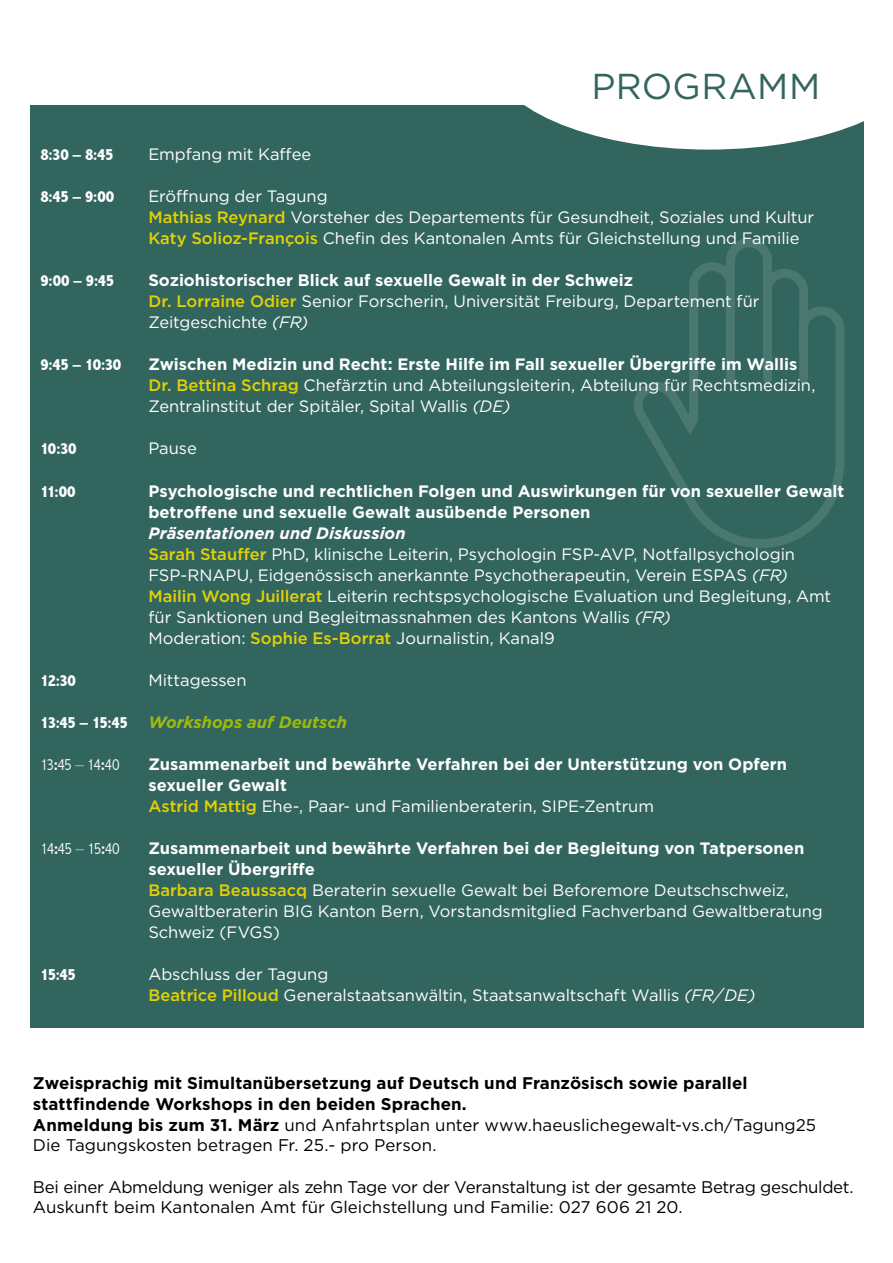
<style>
.page{position:relative;width:893px;height:1263px;background:#fff}
.page>*{position:absolute;margin:0;border:0;box-sizing:border-box;transform-origin:0 0}
.intertitres_paragraphe{font:36px "Gotham";letter-spacing:.005em;color:#33655f}
.t1{font:16.8px "Gotham";letter-spacing:-.005em;color:#000}
.t2{font:700 16.8px "Gotham";letter-spacing:.005em;color:#000}
.top{font:16.5px/21px "Gotham";letter-spacing:-.005em;color:#fff}
.top-2{font:700 16.5px/21px "Gotham";color:#fff}
.top-3{font:800 condensed 16.5px "Abadi";letter-spacing:-.025em;color:#fff}
.top-4{font:italic 700 16.5px "Gotham";letter-spacing:.005em;color:#9dbb0c}
.top-5{font:italic 700 16.5px "Gotham";letter-spacing:.005em;color:#fff}
.top-6{font:300 condensed 16.5px "Abadi";letter-spacing:-.055em;color:#fff}
.s1{font-weight:500;color:#e3d200}
.s2{font-style:italic}
.s3{font-weight:400}
.s4{font-family:"Abadi";font-weight:800;font-style:normal;font-stretch:condensed;color:#fff}
.s5{font-weight:800}
.s6{font-weight:700}
</style>
<div class="page">
<div style="left:30px;top:105px;width:833px;height:923px;background:#33655f"></div>
<svg style="left:524px;top:105px;width:340px;height:45px;fill:#fff"></svg>
<svg style="left:634px;top:238px;width:211px;height:310px"></svg>
<p class="intertitres_paragraphe" style="left:592px;top:63px;width:230px">PROGRAMM</p>
<p class="top-3" style="left:40px;top:145px;width:75px">8:30 – 8:45</p>
<p class="top" style="left:148px;top:144px;width:164px">Empfang mit Kaffee</p>
<p class="top-3" style="left:40px;top:187px;width:75px">8:45 – 9:00</p>
<p class="top" style="left:148px;top:186px;width:181px">Eröffnung der Tagung</p>
<p class="top" style="left:148px;top:207px;width:667px"><span class="s1">Mathias Reynard</span> Vorsteher des Departements für Gesundheit, Soziales und Kultur<br><span class="s1">Katy Solioz-François</span> Chefin des Kantonalen Amts für Gleichstellung und Familie</p>
<p class="top-3" style="left:40px;top:271px;width:75px">9:00 – 9:45</p>
<p class="top-2" style="left:148px;top:270px;width:486px">Soziohistorischer Blick auf sexuelle Gewalt in der Schweiz</p>
<p class="top" style="left:148px;top:291px;width:613px"><span class="s1">Dr. Lorraine Odier</span> Senior Forscherin, Universität Freiburg, Departement für<br>Zeitgeschichte <span class="s2">(FR)</span></p>
<p class="top-3" style="left:40px;top:355px;width:82px">9:45 – 10:30</p>
<p class="top-2" style="left:148px;top:354px;width:668px">Zwischen Medizin und Recht: Erste Hilfe im Fall sexueller Übergriffe im Wallis<br><span class="s1">Dr. Bettina Schrag</span> <span class="s3">Chefärztin und Abteilungsleiterin, Abteilung für Rechtsmedizin,</span></p>
<p class="top" style="left:148px;top:396px;width:364px">Zentralinstitut der Spitäler, Spital Wallis <span class="s2">(DE)</span></p>
<p class="top-3" style="left:40px;top:439px;width:38px">10:30</p>
<p class="top" style="left:148px;top:438px;width:50px">Pause</p>
<p class="top-3" style="left:40px;top:481px;width:37px">11:00</p>
<p class="top-2" style="left:148px;top:480px;width:698px">Psychologische und rechtlichen Folgen und Auswirkungen für von sexueller Gewalt betroffene und sexuelle Gewalt ausübende Personen</p>
<p class="top-5" style="left:148px;top:522px;width:259px">Präsentationen und Diskussion</p>
<p class="top" style="left:148px;top:543px;width:648px"><span class="s1">Sarah Stauffer</span> PhD, klinische Leiterin, Psychologin FSP-AVP, Notfallpsychologin<br>FSP-RNAPU, Eidgenössisch anerkannte Psychotherapeutin, Verein ESPAS <span class="s2">(FR)</span></p>
<p class="top" style="left:148px;top:585px;width:684px"><span class="s1">Mailin Wong Juillerat</span> Leiterin rechtspsychologische Evaluation und Begleitung, Amt für Sanktionen und Begleitmassnahmen des Kantons Wallis <span class="s2">(FR)</span></p>
<p class="top" style="left:148px;top:627px;width:408px">Moderation: <span class="s1">Sophie Es-Borrat</span> Journalistin, Kanal9</p>
<p class="top-3" style="left:40px;top:670px;width:37px">12:30</p>
<p class="top" style="left:148px;top:669px;width:100px">Mittagessen</p>
<p class="top-4" style="left:40px;top:711px;width:308px"><span class="s4">13:45 – 15:45</span> Workshops auf Deutsch</p>
<p class="top-6" style="left:40px;top:754px;width:81px">13<span class="s5">:</span>45 – 14<span class="s5">:</span>40</p>
<p class="top-2" style="left:148px;top:753px;width:640px">Zusammenarbeit und bewährte Verfahren bei der Unterstützung von Opfern sexueller Gewalt</p>
<p class="top" style="left:148px;top:795px;width:507px"><span class="s1">Astrid Mattig</span> Ehe-, Paar- und Familienberaterin, SIPE-Zentrum</p>
<p class="top-6" style="left:40px;top:838px;width:81px">14<span class="s5">:</span>45 – 15<span class="s5">:</span>40</p>
<p class="top-2" style="left:148px;top:837px;width:657px">Zusammenarbeit und bewährte Verfahren bei der Begleitung von Tatpersonen sexueller Übergriffe</p>
<p class="top" style="left:148px;top:879px;width:676px"><span class="s1">Barbara Beaussacq</span> Beraterin sexuelle Gewalt bei Beforemore Deutschschweiz,<br>Gewaltberaterin BIG Kanton Bern, Vorstandsmitglied Fachverband Gewaltberatung<br>Schweiz (FVGS)</p>
<p class="top-3" style="left:40px;top:964px;width:37px">15:45</p>
<p class="top" style="left:148px;top:963px;width:181px">Abschluss der Tagung</p>
<p class="top" style="left:148px;top:984px;width:609px"><span class="s1">Beatrice Pilloud</span> Generalstaatsanwältin, Staatsanwaltschaft Wallis <span class="s2">(FR/ DE)</span></p>
<p class="t2" style="left:33px;top:1072px;width:716px">Zweisprachig mit Simultanübersetzung auf Deutsch und Französisch sowie parallel</p>
<p class="t2" style="left:33px;top:1093px;width:435px">stattfindende Workshops in den beiden Sprachen.</p>
<p class="t1" style="left:33px;top:1114px;width:785px"><span class="s6">Anmeldung bis zum 31. März</span> und Anfahrtsplan unter www.haeuslichegewalt-vs.ch/Tagung25</p>
<p class="t1" style="left:33px;top:1134px;width:405px">Die Tagungskosten betragen Fr. 25.- pro Person.</p>
<p class="t1" style="left:33px;top:1176px;width:822px">Bei einer Abmeldung weniger als zehn Tage vor der Veranstaltung ist der gesamte Betrag geschuldet.</p>
<p class="t1" style="left:33px;top:1196px;width:651px">Auskunft beim Kantonalen Amt für Gleichstellung und Familie: 027 606 21 20.</p>
</div>
